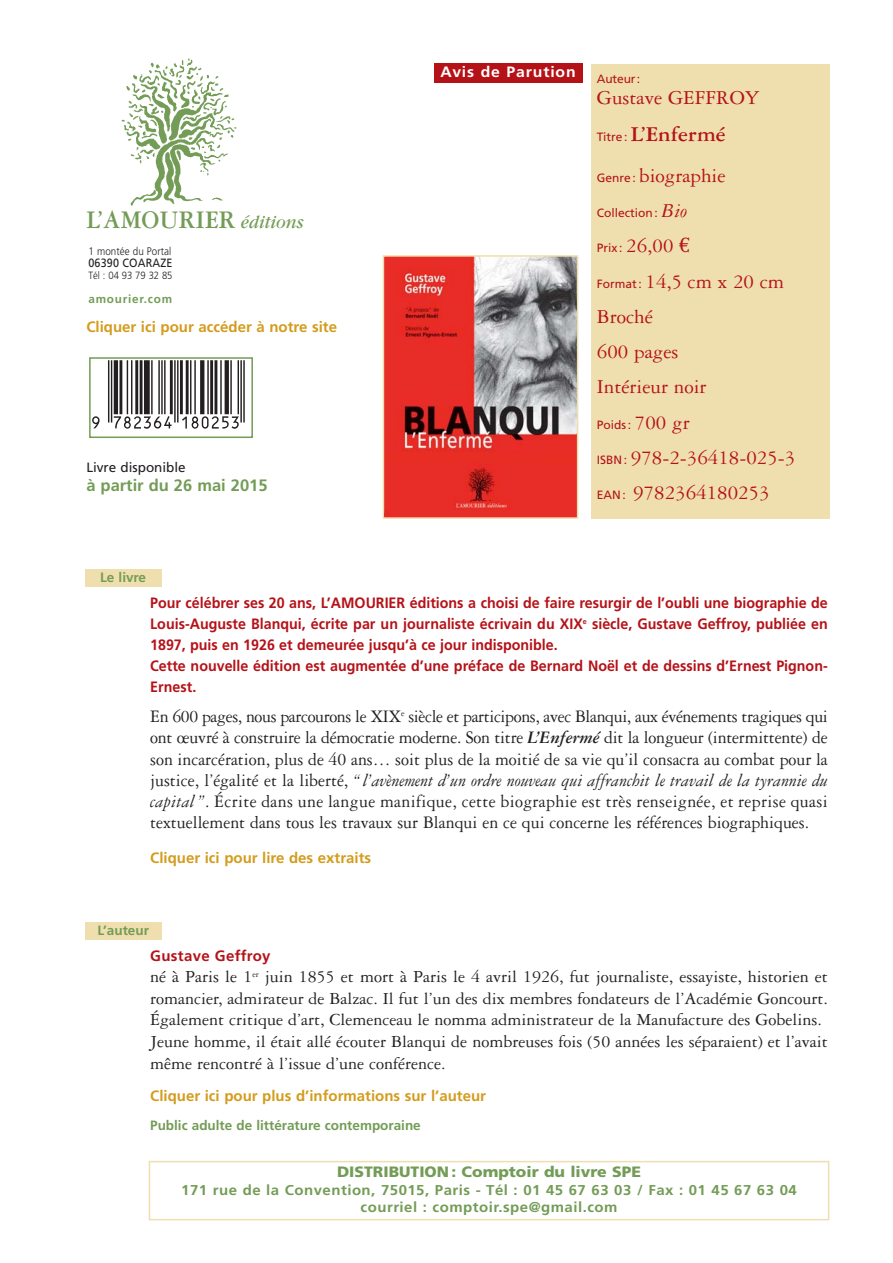
<style>
.page{position:relative;width:893px;height:1263px;background:#fff}
.page>*{position:absolute;margin:0;border:0;box-sizing:border-box;transform-origin:0 0}
.t1{font:72px "Ean P48 Lfz";color:#231f20}
.t2{font:700 27px "Garamond Three";color:#739c56;scale:.92 1}
.t3{font:700 22.5px "Garamond Three";color:#b51218}
.t4{font:21px/35.2px "Garamond Three";color:#b51218}
.t5{font:18.75px/21.3px "Garamond Three";color:#231f20;text-align:justify;scale:.95 1}
.t6{font:18px/21.6px "Garamond Three";color:#231f20}
.t7{font:700 16.5px "Frutiger";color:#739c56}
.t8{font:700 15px/21px "Frutiger";color:#b51218;scale:.95 1}
.t9{font:700 15px "Frutiger";color:#d39c1d}
.t10{font:900 15px "Frutiger";color:#739c56;scale:1.05 1}
.t11{font:700 15px "Frutiger";letter-spacing:.055em;color:#fff;scale:1.05 1}
.t12{font:700 15px "Frutiger";letter-spacing:.02em;color:#b51218}
.t13{font:700 14.25px/17.1px "Frutiger";letter-spacing:.035em;color:#739c56;text-align:center;scale:1.05 1}
.t14{font:700 13.5px "Frutiger";color:#739c56}
.t15{font:13.5px "Frutiger";color:#231f20}
.t16{font:12px "Frutiger";color:#b51218}
.t17{font:12px "Frutiger";letter-spacing:.01em;color:#231f20;scale:.9 1}
.t18{font:700 11.7px "Frutiger";letter-spacing:.065em;color:#739c56}
.t19{font:300 10.95px "Frutiger";letter-spacing:.005em;color:#231f20;scale:.9 1}
.t20{font:300 10.5px "Frutiger";color:#231f20;scale:.9 1}
.s1{font-family:"Garamond";font-weight:400;font-style:italic;font-size:19.5px}
.s2{font-family:"Frutiger";font-weight:400;font-size:12px}
.s3{font-family:"Frutiger";font-size:12px}
.s4{font-family:"Garamond Three";font-style:italic;font-size:21px}
.s5{font-family:"Garamond Three";font-size:21px}
.s6{font-family:"Euro Serif";font-size:21px}
.s7{font-weight:700;font-style:italic}
.s8{font-style:italic}
</style>
<div class="page">
<div style="left:591px;top:64px;width:238px;height:455px;background:#efdfaf"></div>
<img style="left:121px;top:58px;width:116px;height:148px">
<div style="left:433px;top:64px;width:149px;height:19px;background:#b51218"></div>
<img style="left:385px;top:258px;width:190px;height:258px">
<div style="left:382px;top:255px;width:196px;height:264px;border:2px solid #efdfaf"></div>
<div style="left:85px;top:570px;width:76px;height:17px;background:#efdfaf"></div>
<div style="left:85px;top:923px;width:76px;height:17px;background:#efdfaf"></div>
<div style="left:149px;top:1161px;width:680px;height:59px;border:2px solid #efdfaf"></div>
<div style="left:89px;top:357px;width:164px;height:81px;border:2px solid #739c56"></div>
<h2 class="t2" style="left:86px;top:210px;width:237px">L’AMOURIER <span class="s1">éditions</span></h2>
<p class="t19" style="left:88px;top:246px;width:93px">1 montée du Portal</p>
<p class="t17" style="left:88px;top:258px;width:95px">06390 COARAZE</p>
<p class="t20" style="left:88px;top:271px;width:95px">Tél : 04 93 79 32 85</p>
<p class="t18" style="left:88px;top:294px;width:85px">amourier.com</p>
<p class="t9" style="left:86px;top:320px;width:252px">Cliquer ici pour accéder à notre site</p>
<h1 class="t1" style="left:92px;top:360px;width:154px">-:HSMDQE=V]UWZX:</h1>
<p class="t15" style="left:86px;top:462px;width:101px">Livre disponible</p>
<p class="t7" style="left:86px;top:479px;width:183px">à partir du 26 mai 2015</p>
<p class="t14" style="left:100px;top:572px;width:47px">Le livre</p>
<p class="t11" style="left:440px;top:66px;width:130px">Avis de Parution</p>
<p class="t16" style="left:597px;top:74px;width:45px">Auteur:</p>
<p class="t4" style="left:597px;top:82px;width:164px">Gustave GEFFROY</p>
<p class="t3" style="left:597px;top:127px;width:130px"><span class="s2">Titre :</span> L’Enfermé</p>
<p class="t4" style="left:597px;top:160px;width:130px"><span class="s3">Genre :</span> biographie</p>
<p class="t16" style="left:597px;top:208px;width:92px">Collection : <span class="s4">Bio</span></p>
<p class="t16" style="left:597px;top:243px;width:94px">Prix : <span class="s5">26,00</span> <span class="s6">€</span></p>
<p class="t4" style="left:597px;top:266px;width:189px"><span class="s3">Format :</span> 14,5 cm x 20 cm<br>Broché<br>600 pages<br>Intérieur noir</p>
<p class="t16" style="left:597px;top:420px;width:94px">Poids : <span class="s5">700 gr</span></p>
<p class="t4" style="left:597px;top:442px;width:200px"><span class="s3">ISBN :</span> 978-2-36418-025-3<br><span class="s3">EAN :</span> 9782364180253</p>
<p class="t8" style="left:150px;top:594px;width:714px">Pour célébrer ses 20 ans, L’AMOURIER éditions a choisi de faire resurgir de l’oubli une biographie de Louis-Auguste Blanqui, écrite par un journaliste écrivain du XIX<sup>e</sup> siècle, Gustave Geffroy, publiée en 1897, puis en 1926 et demeurée jusqu’à ce jour indisponible.<br>Cette nouvelle édition est augmentée d’une préface de Bernard Noël et de dessins d’Ernest Pignon-Ernest.</p>
<p class="t5" style="left:150px;top:707px;width:714px">En 600 pages, nous parcourons le XIX<sup>e</sup> siècle et participons, avec Blanqui, aux événements tragiques qui ont œuvré à construire la démocratie moderne. Son titre <span class="s7">L’Enfermé</span> dit la longueur (intermittente) de son incarcération, plus de 40 ans… soit plus de la moitié de sa vie qu’il consacra au combat pour la justice, l’égalité et la liberté, <span class="s8">“ l’avènement d’un ordre nouveau qui affranchit le travail de la tyrannie du capital ”</span>. Écrite dans une langue manifique, cette biographie est très renseignée, et reprise quasi textuellement dans tous les travaux sur Blanqui en ce qui concerne les références biographiques.</p>
<p class="t9" style="left:150px;top:852px;width:222px">Cliquer ici pour lire des extraits</p>
<p class="t14" style="left:97px;top:925px;width:53px">L’auteur</p>
<p class="t12" style="left:150px;top:950px;width:122px">Gustave Geffroy</p>
<p class="t6" style="left:150px;top:968px;width:679px">né à Paris le 1<sup>er</sup> juin 1855 et mort à Paris le 4 avril 1926, fut journaliste, essayiste, historien et romancier, admirateur de Balzac. Il fut l’un des dix membres fondateurs de l’Académie Goncourt.<br>Également critique d’art, Clemenceau le nomma administrateur de la Manufacture des Gobelins.<br>Jeune homme, il était allé écouter Blanqui de nombreuses fois (50 années les séparaient) et l’avait même rencontré à l’issue d’une conférence.</p>
<p class="t9" style="left:150px;top:1090px;width:337px">Cliquer ici pour plus d’informations sur l’auteur</p>
<p class="t14" style="left:150px;top:1120px;width:272px">Public adulte de littérature contemporaine</p>
<p class="t10" style="left:337px;top:1166px;width:291px">DISTRIBUTION: Comptoir du livre SPE</p>
<p class="t13" style="left:181px;top:1183px;width:587px">171 rue de la Convention, 75015, Paris - Tél : 01 45 67 63 03 / Fax : 01 45 67 63 04 courriel : comptoir.spe@gmail.com</p>
</div>
